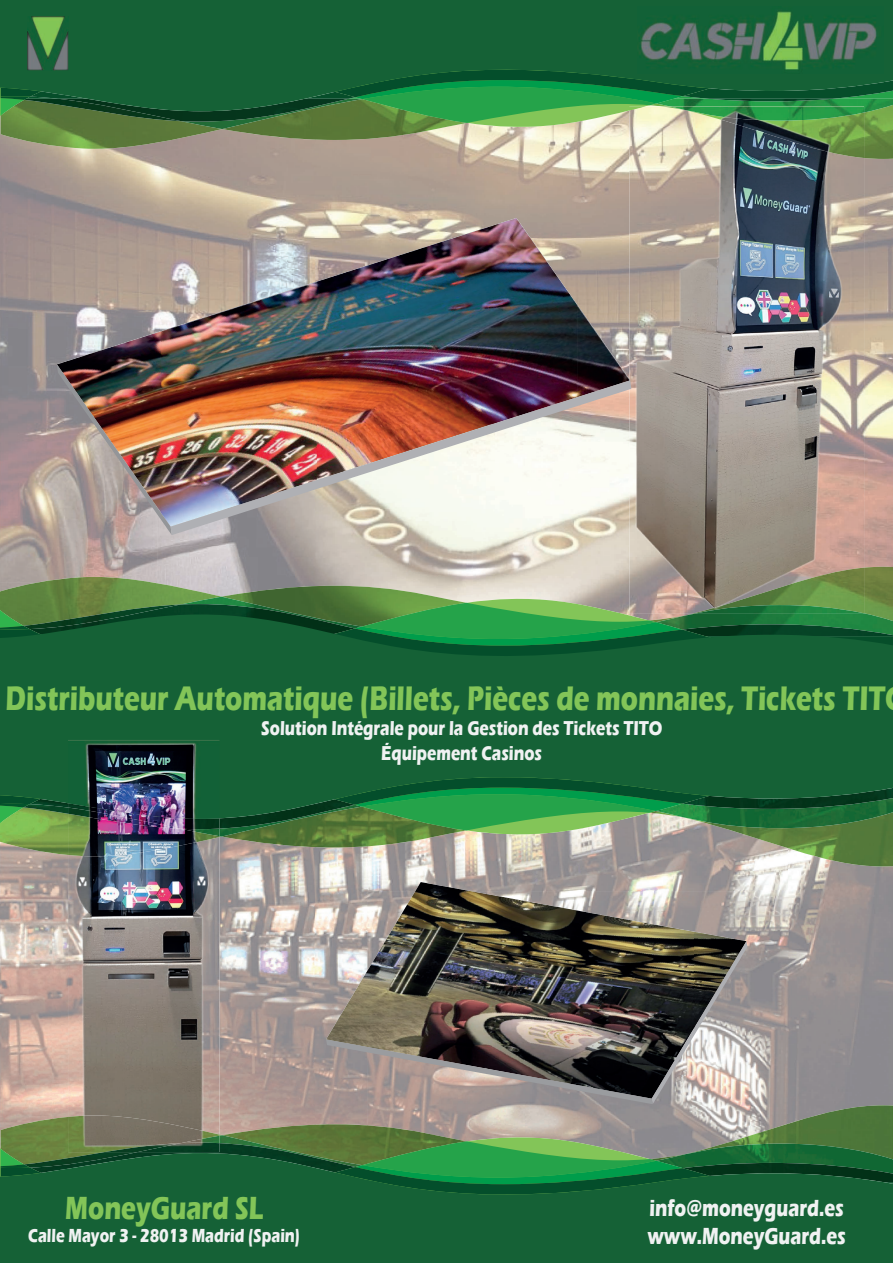
<style>
.page{position:relative;width:893px;height:1263px;background:#fff}
.page>*{position:absolute;margin:0;border:0;box-sizing:border-box;transform-origin:0 0}
.t1{font:700 35.1px "Eras ITC";color:#83c558;scale:.75 1}
.t2{font:700 33px "Eras ITC";color:#83c558;scale:.75 1}
.t3{font:700 24px/28.8px "Eras ITC";color:#f0f2f2;scale:.75 1}
.t4{font:700 20.7px/24.9px "Eras ITC";color:#f0f2f2;text-align:center;scale:.75 1}
.t5{font:700 19.5px "Eras ITC";color:#f0f2f2;scale:.75 1}
</style>
<div class="page">
<img style="left:0;top:866px;width:52px;height:316px">
<img style="left:220px;top:866px;width:95px;height:239px">
<img style="left:368px;top:866px;width:420px;height:25px">
<img style="left:52px;top:866px;width:16px;height:239px">
<img style="left:315px;top:866px;width:53px;height:239px">
<img style="left:788px;top:866px;width:105px;height:239px">
<img style="left:746px;top:891px;width:43px;height:49px">
<img style="left:683px;top:940px;width:106px;height:165px">
<img style="left:0;top:99px;width:315px;height:214px">
<img style="left:315px;top:159px;width:314px;height:59px">
<img style="left:864px;top:159px;width:29px;height:408px">
<img style="left:0;top:313px;width:104px;height:254px">
<img style="left:578px;top:535px;width:51px;height:32px">
<img style="left:473px;top:535px;width:105px;height:32px">
<img style="left:104px;top:535px;width:53px;height:32px">
<img style="left:315px;top:535px;width:158px;height:32px">
<img style="left:157px;top:535px;width:158px;height:32px">
<img style="left:1px;top:1105px;width:892px;height:36px">
<img style="left:222px;top:1124px;width:463px;height:11px">
<img style="left:220px;top:1135px;width:673px;height:8px">
<svg style="left:1px;top:1141px;width:709px;height:2px"></svg>
<svg style="left:1px;top:1143px;width:892px;height:120px;background:#1a6738"></svg>
<img style="left:0;top:830px;width:893px;height:36px">
<img style="left:222px;top:836px;width:463px;height:11px">
<img style="left:220px;top:829px;width:673px;height:7px">
<svg style="left:0;top:828px;width:709px;height:2px"></svg>
<svg style="left:0;top:726px;width:893px;height:102px;background:#1d6b39"></svg>
<img style="left:0;top:567px;width:893px;height:38px">
<img style="left:222px;top:586px;width:407px;height:11px">
<img style="left:180px;top:597px;width:713px;height:8px">
<svg style="left:355px;top:603px;width:274px;height:2px"></svg>
<img style="left:30px;top:604px;width:325px;height:1px">
<svg style="left:0;top:605px;width:893px;height:121px;background:#196737"></svg>
<img style="left:1px;top:123px;width:892px;height:36px">
<img style="left:222px;top:123px;width:407px;height:17px">
<img style="left:181px;top:123px;width:181px;height:6px">
<svg style="left:1px;top:121px;width:892px;height:2px"></svg>
<svg style="left:1px;top:0;width:892px;height:121px;background:#1b6938"></svg>
<img style="left:28px;top:17px;width:40px;height:54px">
<img style="left:637px;top:6px;width:246px;height:67px">
<img style="left:629px;top:106px;width:235px;height:508px">
<img style="left:692px;top:568px;width:172px;height:46px">
<img style="left:694px;top:605px;width:170px;height:9px">
<img style="left:629px;top:106px;width:17px;height:4px">
<img style="left:685px;top:121px;width:179px;height:37px">
<img style="left:660px;top:106px;width:9px;height:4px">
<img style="left:669px;top:106px;width:195px;height:15px">
<img style="left:68px;top:856px;width:152px;height:259px">
<img style="left:68px;top:1115px;width:152px;height:37px">
<img style="left:181px;top:1136px;width:39px;height:7px">
<img style="left:104px;top:1143px;width:34px;height:9px">
<img style="left:138px;top:1143px;width:82px;height:9px">
<img style="left:68px;top:829px;width:152px;height:27px">
<img style="left:180px;top:829px;width:40px;height:7px">
<img style="left:68px;top:819px;width:152px;height:10px">
<img style="left:68px;top:740px;width:152px;height:79px">
<svg style="left:57px;top:218px;width:573px;height:161px;background:#afa29a"></svg>
<img style="left:317px;top:218px;width:261px;height:162px">
<img style="left:161px;top:281px;width:156px;height:99px">
<img style="left:577px;top:305px;width:52px;height:75px">
<img style="left:57px;top:331px;width:104px;height:33px">
<img style="left:57px;top:364px;width:115px;height:171px">
<img style="left:171px;top:380px;width:460px;height:155px">
<svg style="left:326px;top:882px;width:420px;height:59px;background:#b9b0ab"></svg>
<img style="left:378px;top:882px;width:317px;height:59px">
<img style="left:694px;top:932px;width:52px;height:9px">
<img style="left:326px;top:941px;width:421px;height:163px">
<h1 class="t1" style="left:6px;top:678px;width:1174px">Distributeur Automatique (Billets, Pièces de monnaies, Tickets TIT</h1>
<p class="t4" style="left:261px;top:716px;width:536px">Solution Intégrale pour la Gestion des Tickets TITO<br>Équipement Casinos</p>
<h2 class="t2" style="left:65px;top:1188px;width:266px">MoneyGuard SL</h2>
<p class="t5" style="left:28px;top:1224px;width:364px">Calle Mayor 3 - 28013 Madrid (Spain)</p>
<p class="t3" style="left:647px;top:1193px;width:266px">info@moneyguard.es www.MoneyGuard.es</p>
</div>
